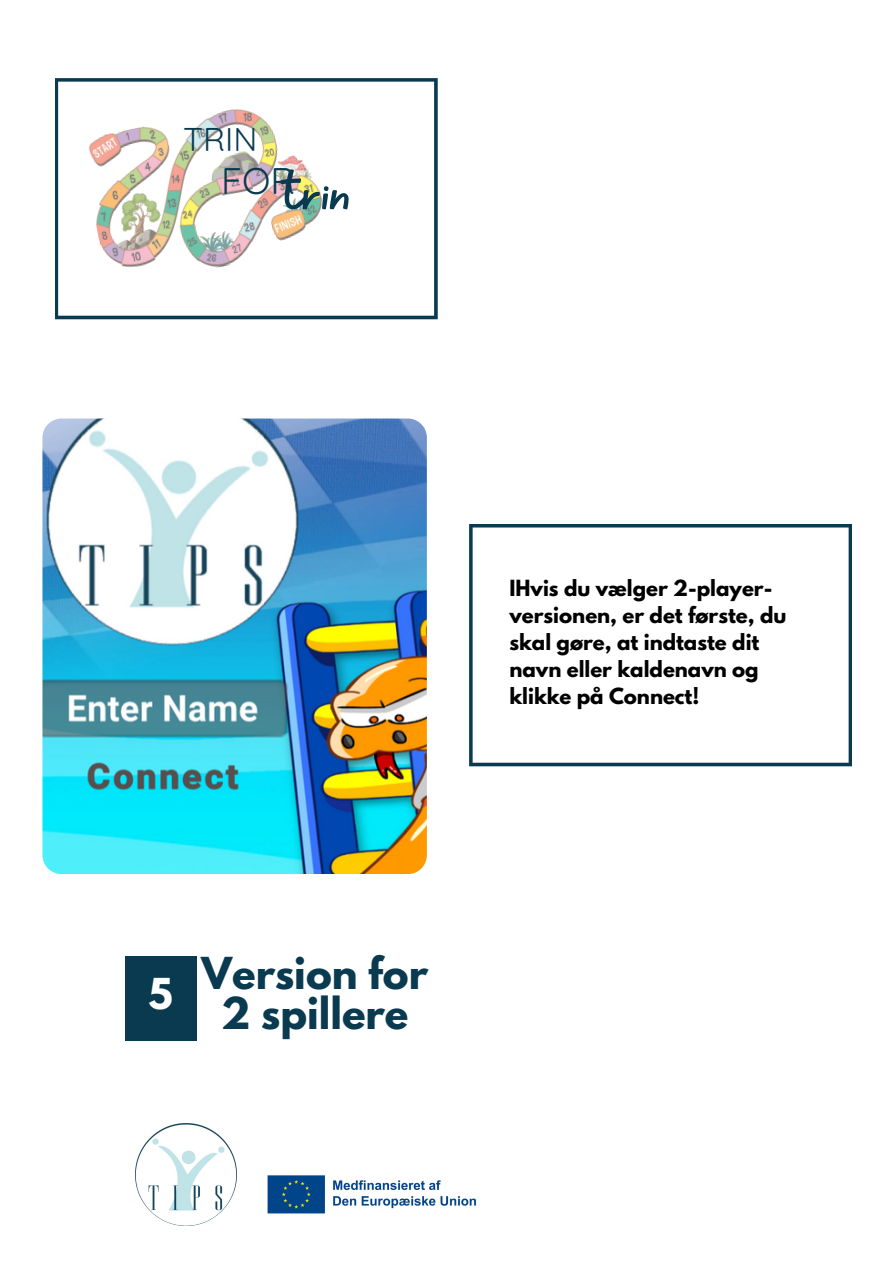
<style>
.page{position:relative;width:893px;height:1264px;background:#fff}
.page>*{position:absolute;margin:0;border:0;box-sizing:border-box;transform-origin:0 0}
.t1{font:61.8px "Sweet Apricot";color:#0a3a4f}
.t2{font:700 39px/40.5px "League Spartan";color:#0a3a4f;text-align:center}
.t3{font:700 37.65px "League Spartan";color:#fff}
.t4{font:37.05px "Quicksand";color:#0a3a4f}
.t5{font:33px "Quicksand";color:#0a3a4f}
.t6{font:700 19.65px/27px "League Spartan";color:#000}
</style>
<div class="page">
<svg style="left:55px;top:78px;width:382px;height:241px"></svg>
<div style="left:125px;top:956px;width:71px;height:85px;background:#0a3a4f"></div>
<img style="left:136px;top:1123px;width:100px;height:101px">
<img style="left:42px;top:418px;width:385px;height:455px;border-radius:19px">
<svg style="left:469px;top:524px;width:383px;height:242px"></svg>
<img style="left:267px;top:1175px;width:210px;height:39px">
<h1 class="t5" style="left:183px;top:118px;width:76px">TRIN</h1>
<h2 class="t4" style="left:221px;top:156px;width:76px">FOR</h2>
<h4 class="t1" style="left:286px;top:152px;width:69px">trin</h4>
<h3 class="t6" style="left:509px;top:576px;width:278px">IHvis du vælger 2-player&shy;versionen, er det første, du skal gøre, at indtaste dit navn eller kaldenavn og klikke på Connect!</h3>
<p class="t3" style="left:148px;top:974px;width:26px">5</p>
<p class="t2" style="left:201px;top:957px;width:228px">Version for<br>2 spillere</p>
</div>
